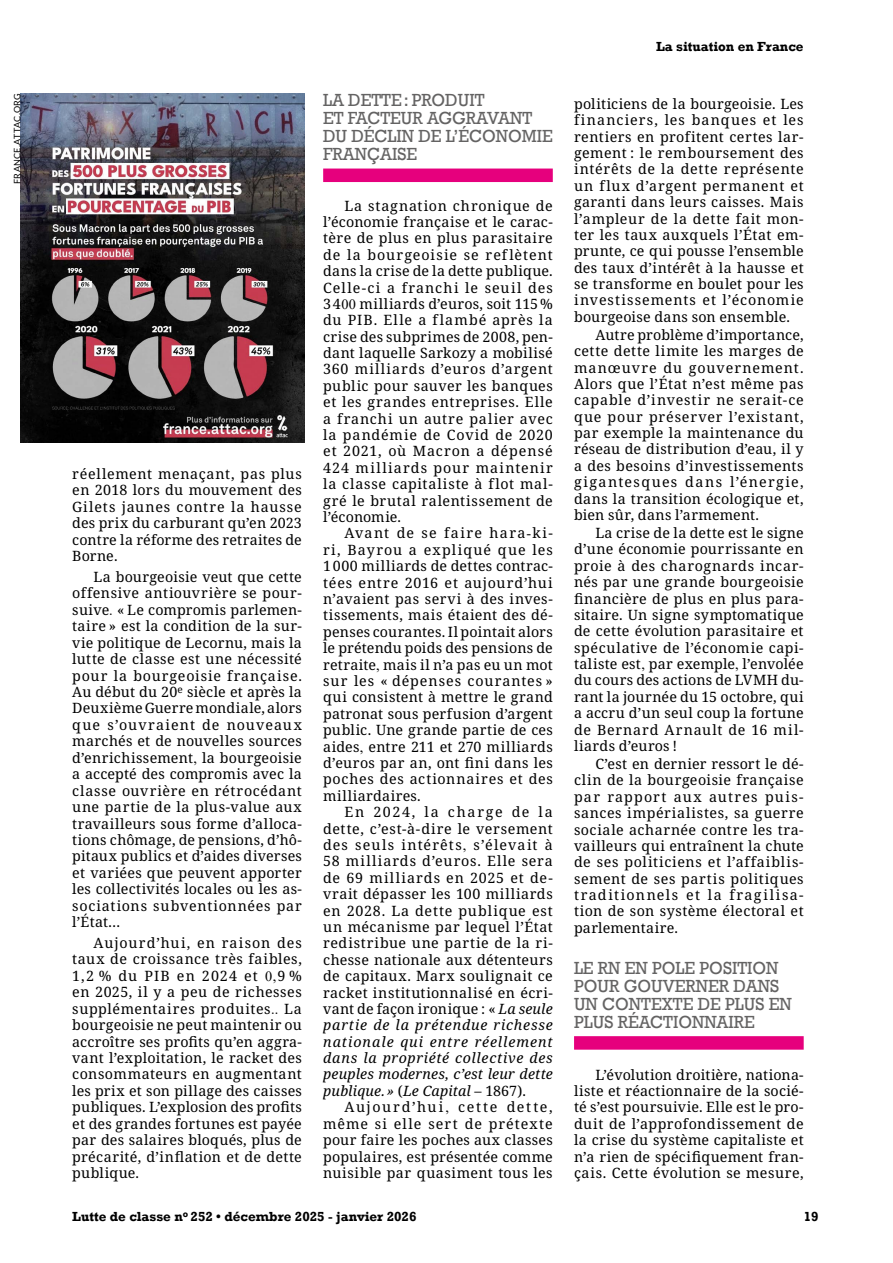
<style>
.page{position:relative;width:893px;height:1263px;background:#fff}
.page>*{position:absolute;margin:0;border:0;box-sizing:border-box;transform-origin:0 0}
.t1{font:18px/18px "Rockwell";color:#646363;scale:.95 1}
.t2{font:14.25px/16.4px "Noto Serif";letter-spacing:.03em;color:#000;text-align:justify}
.t3{font:700 13.5px "Rockwell";color:#000}
.t4{font:9px "Lato";letter-spacing:.02em;color:#000}
.s1{font-family:"Times New Roman"}
.s2{font-style:italic}
</style>
<div class="page">
<div style="left:323px;top:169px;width:230px;height:13px;background:#e6007d"></div>
<div style="left:574px;top:1036px;width:230px;height:14px;background:#e6007d"></div>
<img style="left:21px;top:94px;width:283px;height:348px">
<p class="t4" style="left:11px;top:184px;width:92px;rotate:-90deg">FRANCE.ATTAC.ORG</p>
<p class="t2" style="left:72px;top:466px;width:231px">réellement menaçant, pas plus en 2018 lors du mouvement des Gilets jaunes contre la hausse des prix du carburant qu’en 2023 contre la réforme des retraites de Borne.</p>
<p class="t2" style="left:72px;top:569px;width:231px;text-indent:21px">La bourgeoisie veut que cette offensive antiouvrière se pour&shy;suive<span class="s1">.</span> « Le compromis parlemen&shy;taire » est la condition de la sur&shy;vie politique de Lecornu, mais la lutte de classe est une nécessité pour la bourgeoisie française.<br>Au début du 20<sup>e</sup> siècle et après la Deuxième Guerre mondiale, alors que s’ouvraient de nouveaux marchés et de nouvelles sources d’enrichissement<span class="s1">,</span> la bourgeoisie a accepté des compromis avec la classe ouvrière en rétrocédant une partie de la plus-value aux travailleurs sous forme d’alloca&shy;tions chômage, de pensions, d’hô&shy;pitaux publics et d’aides diverses et variées que peuvent apporter les collectivités locales ou les as&shy;sociations subventionnées par l’État…</p>
<p class="t2" style="left:72px;top:935px;width:231px;text-indent:21px">Aujourd’hui, en raison des taux de croissance très faibles, 1,2 % du PIB en 2024 et <span class="s1">0,</span>9 % en 2025, il y a peu de richesses supplémentaires produites<span class="s1">..</span> La bourgeoisie ne peut maintenir ou accroître ses profits qu’en aggra&shy;vant l’exploitation, le racket des consommateurs en augmentant les prix et son pillage des caisses publiques. L’explosion des profits et des grandes fortunes est payée par des salaires bloqués, plus de précarité, d’inflation et de dette publique.</p>
<p class="t1" style="left:323px;top:91px;width:243px">LA DETTE: PRODUIT<br>ET FACTEUR AGGRAVANT<br>DU DÉCLIN DE L’ÉCONOMIE<br>FRANÇAISE</p>
<p class="t2" style="left:323px;top:198px;width:231px;text-indent:21px">La stagnation chronique de l’économie française et le carac&shy;tère de plus en plus parasitaire de la bourgeoisie se reflètent dans la crise de la dette publique.<br>Celle-ci a franchi le seuil des 34<span class="s1">00</span> milliards d’euros, soit 115% du PIB. Elle a flambé après la crise des subprimes de 2008, pen&shy;dant laquelle Sarkozy a mobilisé 360 milliards d’euros d’argent public pour sauver les banques et les grandes entreprises. Elle a franchi un autre palier avec la pandémie de Covid de 2020 et 2021, où Macron a dépensé 424 milliards pour maintenir la classe capitaliste à flot mal&shy;gré le brutal ralentissement de l’économie.</p>
<p class="t2" style="left:323px;top:526px;width:231px;text-indent:21px">Avant de se faire hara<span class="s1">-</span>ki&shy;ri, Bayrou a expliqué que les 1000 milliards de dettes contrac&shy;tées entre 2016 et aujourd’hui n’avaient pas servi à des inves&shy;tissements, mais étaient des dé&shy;penses courantes. Il pointait alors le prétendu poids des pensions de retraite<span class="s1">,</span> mais il n’a pas eu un mot sur les « dépenses courantes » qui consistent à mettre le grand patronat sous perfusion d’argent public. Une grande partie de ces aides<span class="s1">,</span> entre 211 et 270 milliards d’euros par an, ont fini dans les poches des actionnaires et des milliardaires.</p>
<p class="t2" style="left:323px;top:804px;width:231px;text-indent:21px">En 2024, la charge de la dette, c’est-à-dire le versement des seuls intérêts<span class="s1">,</span> s’élevait à 58 milliards d’euros. Elle sera de 69 milliards en 2025 et de&shy;vrait dépasser les 100 milliards en 2028. La dette publique est un mécanisme par lequel l’État redistribue une partie de la ri&shy;chesse nationale aux détenteurs de capitaux. Marx soulignait ce racket institutionnalisé en écri&shy;vant de façon ironique : « <span class="s2">La seule partie de la prétendue richesse nationale qui entre réellement dans la propriété collective des peuples modernes, c’est leur dette publique.»</span> (<span class="s2">Le Capital</span> – 1867).</p>
<p class="t2" style="left:323px;top:1099px;width:231px;text-indent:21px">Aujourd’hui<span class="s1">,</span> cette dette, même si elle sert de prétexte pour faire les poches aux classes populaires, est présentée comme nuisible par quasiment tous les</p>
<p class="t3" style="left:72px;top:1208px;width:346px">Lutte de classe n<sup>o</sup> 252 • décembre 2025 - janvier 2026</p>
<p class="t3" style="left:656px;top:39px;width:149px">La situation en France</p>
<p class="t2" style="left:574px;top:96px;width:231px">politiciens de la bourgeoisie. Les financiers, les banques et les rentiers en profitent certes lar&shy;gement : le remboursement des intérêts de la dette représente un flux d’argent permanent et garanti dans leurs caisses. Mais l’ampleur de la dette fait mon&shy;ter les taux auxquels l’État em&shy;prunte, ce qui pousse l’ensemble des taux d’intérêt à la hausse et se transforme en boulet pour les investissements et l’économie bourgeoise dans son ensemble.</p>
<p class="t2" style="left:574px;top:327px;width:231px;text-indent:21px">Autre problème d’importance, cette dette limite les marges de manœuvre du gouvernement.<br>Alors que l’État n’est même pas capable d’investir ne serait-ce que pour préserver l’existant, par exemple la maintenance du réseau de distribution d’eau, il y a des besoins d’investissements gigantesques dans l’énergie, dans la transition écologique et, bien sûr, dans l’armement.</p>
<p class="t2" style="left:574px;top:525px;width:231px;text-indent:21px">La crise de la dette est le signe d’une économie pourrissante en proie à des charognards incar&shy;nés par une grande bourgeoisie financière de plus en plus para&shy;sitaire. Un signe symptomatique de cette évolution parasitaire et spéculative de l’économie capi&shy;taliste est<span class="s1">,</span> par exemple<span class="s1">,</span> l’envolée du cours des actions de LVMH du&shy;rant la journée du 15 octobre, qui a accru d’un seul coup la fortune de Bernard Arnault de 16 mil&shy;liards d’euros !</p>
<p class="t2" style="left:574px;top:756px;width:231px;text-indent:21px">C’est en dernier ressort le dé&shy;clin de la bourgeoisie française par rapport aux autres puis&shy;sances impérialistes, sa guerre sociale acharnée contre les tra&shy;vailleurs qui entraînent la chute de ses politiciens et l’affaiblis&shy;sement de ses partis politiques traditionnels et la fragilisa&shy;tion de son système électoral et parlementaire.</p>
<p class="t1" style="left:574px;top:959px;width:231px">LE RN EN POLE POSITION<br>POUR GOUVERNER DANS<br>UN CONTEXTE DE PLUS EN<br>PLUS RÉACTIONNAIRE</p>
<p class="t2" style="left:574px;top:1067px;width:231px;text-indent:21px">L’évolution droitière, nationa&shy;liste et réactionnaire de la socié&shy;té s’est poursuivie. Elle est le pro&shy;duit de l’approfondissement de la crise du système capitaliste et n’a rien de spécifiquement fran&shy;çais. Cette évolution se mesure,</p>
<p class="t3" style="left:804px;top:1208px;width:16px">19</p>
</div>
